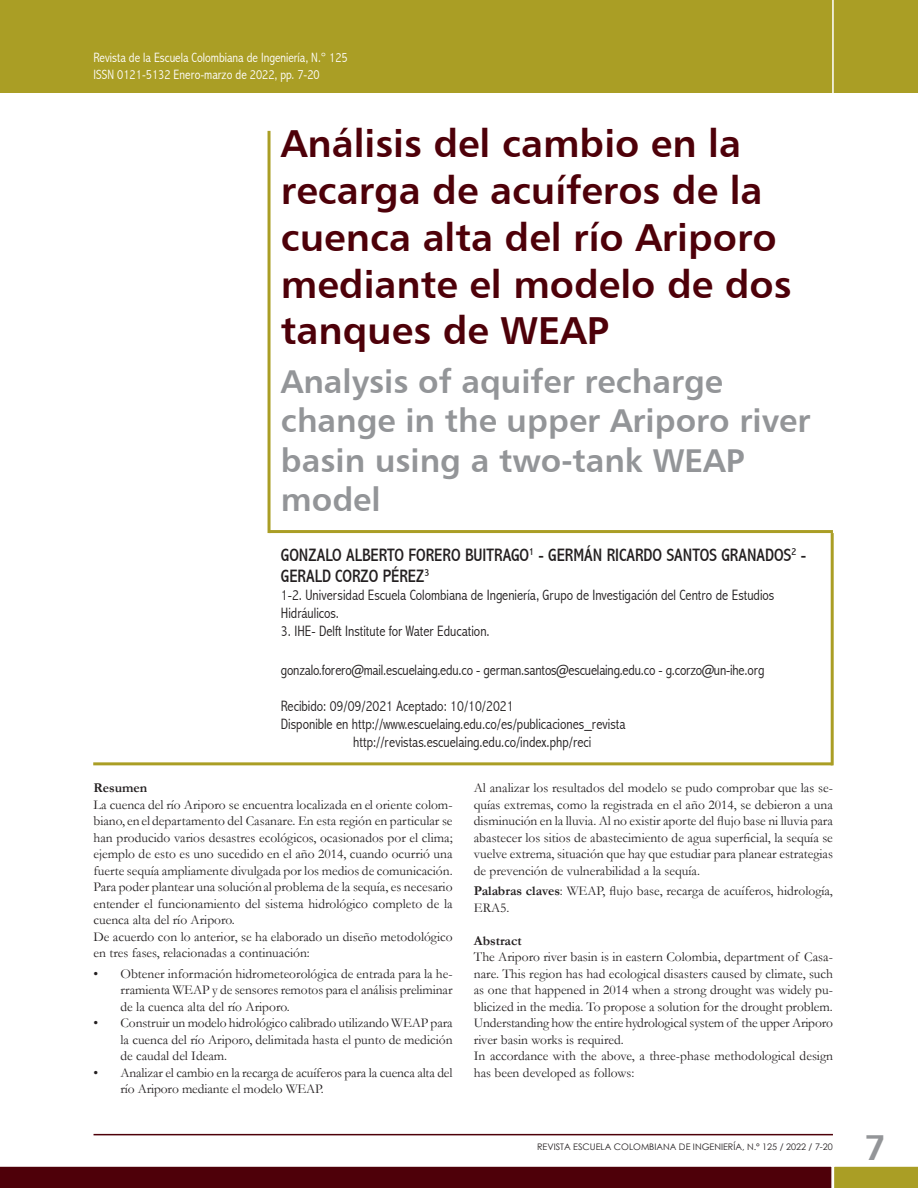
<style>
.page{position:relative;width:918px;height:1188px;background:#fff}
.page>*{position:absolute;margin:0;border:0;box-sizing:border-box;transform-origin:0 0}
.TÌtulo{font:39px/46.8px "Humanist 777 BT Bold B";color:#4e0009}
.t1{font:36px "Humanist 777 BT Bold B";color:#939598}
.TÌtulo-2{font:33px/39.6px "Humanist 777 BT Bold B";color:#939598}
._01_autor{font:condensed 18px/21.6px "Abadi";color:#231f20}
.biodata{font:300 condensed 15px/18px "Abadi";color:#231f20}
.abstract{font:13.5px/16.5px "Garamond";color:#231f20;text-align:justify}
.t2{font:300 condensed 13.5px "Abadi";color:#fff}
.abstract-2{font:700 13.5px "Garamond";color:#231f20}
.t3{font:9px "Century Gothic";color:#231f20}
.s1{font-weight:700}
</style>
<div class="page">
<hr style="left:94px;top:1134px;width:739px;height:1px;background:#4e0009">
<svg style="left:0;top:1166px;width:918px;height:22px;background:#5c1714"></svg>
<div style="left:0;top:0;width:918px;height:93px;background:#aa9e25"></div>
<hr style="left:832px;top:0;width:2px;height:97px;background:#fff">
<hr style="left:268px;top:131px;width:3px;height:402px;background:#aa9e25">
<hr style="left:269px;top:530px;width:564px;height:3px;background:#aa9e25">
<hr style="left:831px;top:533px;width:3px;height:232px;background:#aa9e25">
<hr style="left:93px;top:762px;width:740px;height:3px;background:#aa9e25">
<p class="t2" style="left:94px;top:50px;width:256px">Revista de la Escuela Colombiana de Ingeniería, N.° 125</p>
<p class="t2" style="left:94px;top:66px;width:228px">ISSN 0121-5132 Enero-marzo de 2022, pp. 7-20</p>
<p class="TÌtulo" style="left:281px;top:119px;width:512px">Análisis del cambio en la recarga de acuíferos de la cuenca alta del río Ariporo mediante el modelo de dos tanques de WEAP</p>
<p class="TÌtulo-2" style="left:281px;top:360px;width:531px">Analysis of aquifer recharge change in the upper Ariporo river basin using a two-tank WEAP model</p>
<p class="_01_autor" style="left:281px;top:544px;width:527px">GONZALO ALBERTO FORERO BUITRAGO<sup>1</sup> - GERMÁN RICARDO SANTOS GRANADOS<sup>2</sup> -<br>GERALD CORZO PÉREZ<sup>3</sup></p>
<p class="biodata" style="left:281px;top:586px;width:495px">1-2. Universidad Escuela Colombiana de Ingeniería, Grupo de Investigación del Centro de Estudios<br>Hidráulicos.</p>
<p class="biodata" style="left:281px;top:622px;width:210px">3. IHE- Delft Institute for Water Education.</p>
<p class="biodata" style="left:281px;top:661px;width:485px">gonzalo.forero@mail.escuelaing.edu.co - german.santos@escuelaing.edu.co - g.corzo@un-ihe.org</p>
<p class="biodata" style="left:281px;top:697px;width:234px">Recibido: 09/09/2021 Aceptado: 10/10/2021</p>
<p class="biodata" style="left:281px;top:715px;width:346px">Disponible en http://www.escuelaing.edu.co/es/publicaciones_revista</p>
<p class="biodata" style="left:353px;top:733px;width:240px">http://revistas.escuelaing.edu.co/index.php/reci</p>
<p class="abstract-2" style="left:94px;top:779px;width:55px">Resumen</p>
<p class="abstract" style="left:94px;top:796px;width:361px">La cuenca del río Ariporo se encuentra localizada en el oriente colom&shy;biano, en el departamento del Casanare. En esta región en particular se han producido varios desastres ecológicos, ocasionados por el clima; ejemplo de esto es uno sucedido en el año 2014, cuando ocurrió una fuerte sequía ampliamente divulgada por los medios de comunicación.</p>
<p class="abstract" style="left:94px;top:878px;width:361px">Para poder plantear una solución al problema de la sequía, es necesario entender el funcionamiento del sistema hidrológico completo de la cuenca alta del río Ariporo.</p>
<p class="abstract" style="left:94px;top:928px;width:361px">De acuerdo con lo anterior, se ha elaborado un diseño metodológico en tres fases, relacionadas a continuación:</p>
<p class="abstract" style="left:121px;top:965px;width:334px;text-indent:-27px">• Obtener información hidrometeorológica de entrada para la he&shy;rramienta WEAP y de sensores remotos para el análisis preliminar de la cuenca alta del río Ariporo.</p>
<p class="abstract" style="left:121px;top:1014px;width:334px;text-indent:-27px">• Construir un modelo hidrológico calibrado utilizando WEAP para la cuenca del río Ariporo, delimitada hasta el punto de medición de caudal del Ideam.</p>
<p class="abstract" style="left:121px;top:1064px;width:334px;text-indent:-27px">• Analizar el cambio en la recarga de acuíferos para la cuenca alta del río Ariporo mediante el modelo WEAP.</p>
<p class="abstract" style="left:474px;top:779px;width:361px">Al analizar los resultados del modelo se pudo comprobar que las se&shy;quías extremas, como la registrada en el año 2014, se debieron a una disminución en la lluvia. Al no existir aporte del flujo base ni lluvia para abastecer los sitios de abastecimiento de agua superficial, la sequía se vuelve extrema, situación que hay que estudiar para planear estrategias de prevención de vulnerabilidad a la sequía.</p>
<p class="abstract" style="left:474px;top:882px;width:361px"><span class="s1">Palabras claves</span>: WEAP, flujo base, recarga de acuíferos, hidrología,<br>ERA5.</p>
<p class="abstract-2" style="left:474px;top:931px;width:49px">Abstract</p>
<p class="abstract" style="left:474px;top:948px;width:361px">The Ariporo river basin is in eastern Colombia, department of Casa&shy;nare. This region has had ecological disasters caused by climate, such as one that happened in 2014 when a strong drought was widely pu&shy;blicized in the media. To propose a solution for the drought problem.<br>Understanding how the entire hydrological system of the upper Ariporo river basin works is required.</p>
<p class="abstract" style="left:474px;top:1047px;width:361px">In accordance with the above, a three-phase methodological design has been developed as follows:</p>
<p class="t3" style="left:537px;top:1141px;width:297px">REVISTA ESCUELA COLOMBIANA DE INGENIERÍA, N.° 125 / 2022 / 7-20</p>
<p class="t1" style="left:865px;top:1125px;width:23px">7</p>
</div>
